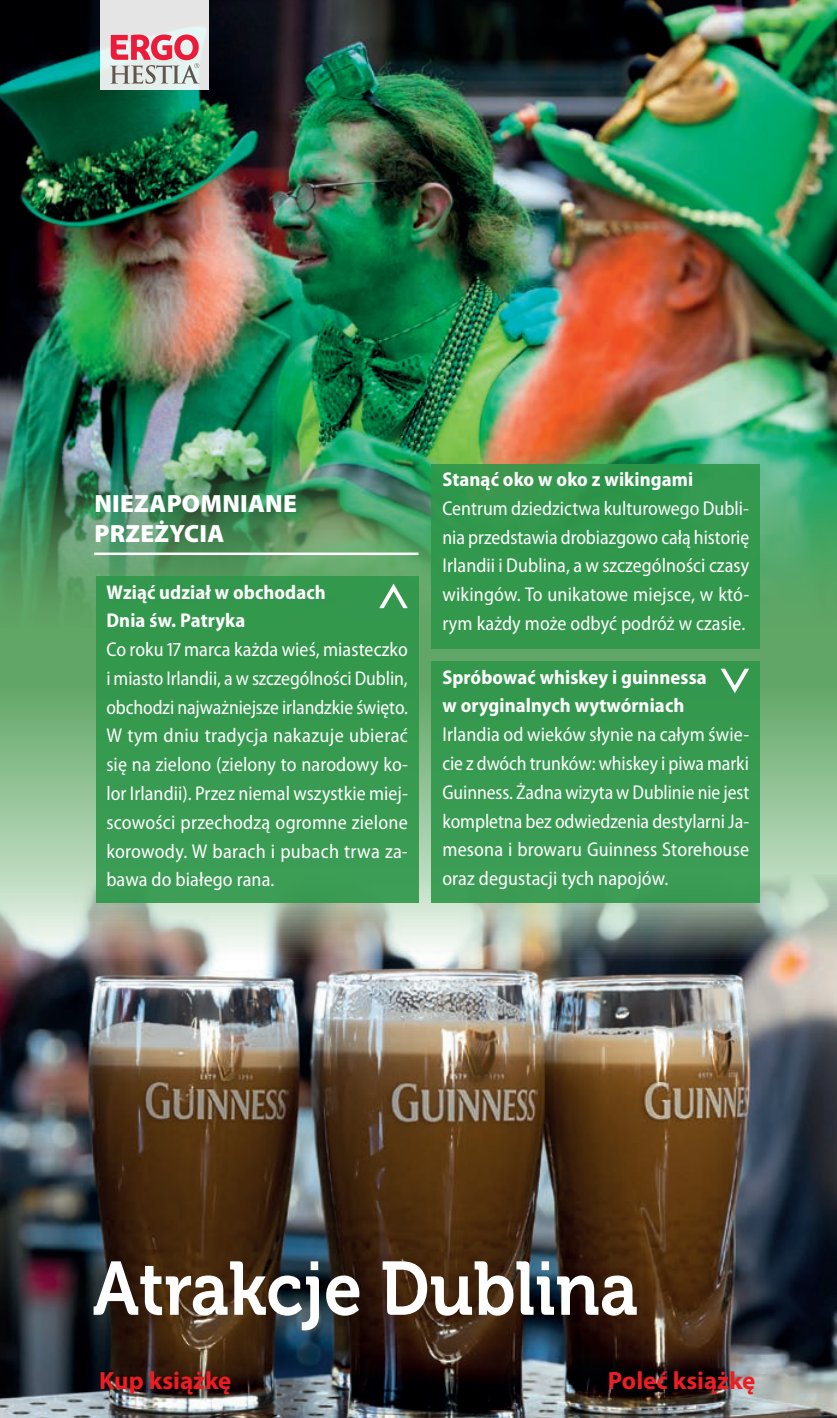
<style>
.page{position:relative;width:837px;height:1418px;background:#fff}
.page>*{position:absolute;margin:0;border:0;box-sizing:border-box;transform-origin:0 0}
.t1{font:75.25px "Museo 700";color:#fff;scale:.91 1}
.t2{font:900 25px/30px "Myriad Pro";letter-spacing:.01em;color:#fff}
.t3{font:700 25px "Myriad Pro";color:#ee1d23}
.t4{font:semi-condensed 20px/28.8px "Myriad Pro";letter-spacing:.005em;color:#fff;text-align:justify}
.t5{font:700 semi-condensed 20px/28.8px "Myriad Pro";letter-spacing:.005em;color:#fff}
</style>
<div class="page">
<div style="left:0;top:0;width:836px;height:671px;background:#61a666"></div>
<img style="left:0;top:0;width:836px;height:627px">
<svg style="left:0;top:684px;width:836px;height:190px;background:#8dbf91"></svg>
<img style="left:0;top:874px;width:836px;height:543px">
<hr style="left:94px;top:552px;width:324px;height:3px;background:#fff">
<div style="left:96px;top:576px;width:322px;height:326px;background:#359a4f"></div>
<div style="left:431px;top:464px;width:328px;height:184px;background:#2e974a"></div>
<div style="left:431px;top:661px;width:328px;height:241px;background:#379b51"></div>
<svg style="left:720px;top:668px;width:29px;height:25px"></svg>
<svg style="left:379px;top:583px;width:28px;height:25px"></svg>
<div style="left:100px;top:0;width:109px;height:90px;background:linear-gradient(to bottom,#e5e5e6,#e5eeec)"></div>
<svg style="left:110px;top:34px;width:89px;height:50px;background:#d79ea5"></svg>
<p class="t2" style="left:94px;top:487px;width:204px">NIEZAPOMNIANE<br>PRZEŻYCIA</p>
<p class="t5" style="left:106px;top:578px;width:221px">Wziąć udział w obchodach<br>Dnia św. Patryka</p>
<p class="t4" style="left:106px;top:635px;width:303px">Co roku 17 marca każda wieś, miasteczko i miasto Irlandii, a w szczególności Dublin, obchodzi najważniejsze irlandzkie święto.<br>W tym dniu tradycja nakazuje ubierać się na zielono (zielony to narodowy ko&shy;lor Irlandii). Przez niemal wszystkie miej&shy;scowości przechodzą ogromne zielone korowody. W barach i pubach trwa za&shy;bawa do białego rana.</p>
<p class="t5" style="left:442px;top:465px;width:252px">Stanąć oko w oko z wikingami</p>
<p class="t4" style="left:442px;top:494px;width:308px">Centrum dziedzictwa kulturowego Dubli&shy;nia przedstawia drobiazgowo całą historię Irlandii i Dublina, a w szczególności czasy wikingów. To unikatowe miejsce, w któ&shy;rym każdy może odbyć podróż w czasie.</p>
<p class="t5" style="left:442px;top:663px;width:266px">Spróbować whiskey i guinnessa w oryginalnych wytwórniach</p>
<p class="t4" style="left:442px;top:720px;width:308px">Irlandia od wieków słynie na całym świe&shy;cie z dwóch trunków: whiskey i piwa marki Guinness. Żadna wizyta w Dublinie nie jest kompletna bez odwiedzenia destylarni Ja&shy;mesona i browaru Guinness Storehouse oraz degustacji tych napojów.</p>
<h1 class="t1" style="left:93px;top:1246px;width:600px">Atrakcje Dublina</h1>
<p class="t3" style="left:99px;top:1364px;width:134px">Kup książkę</p>
<p class="t3" style="left:607px;top:1364px;width:149px">Poleć książkę</p>
</div>
